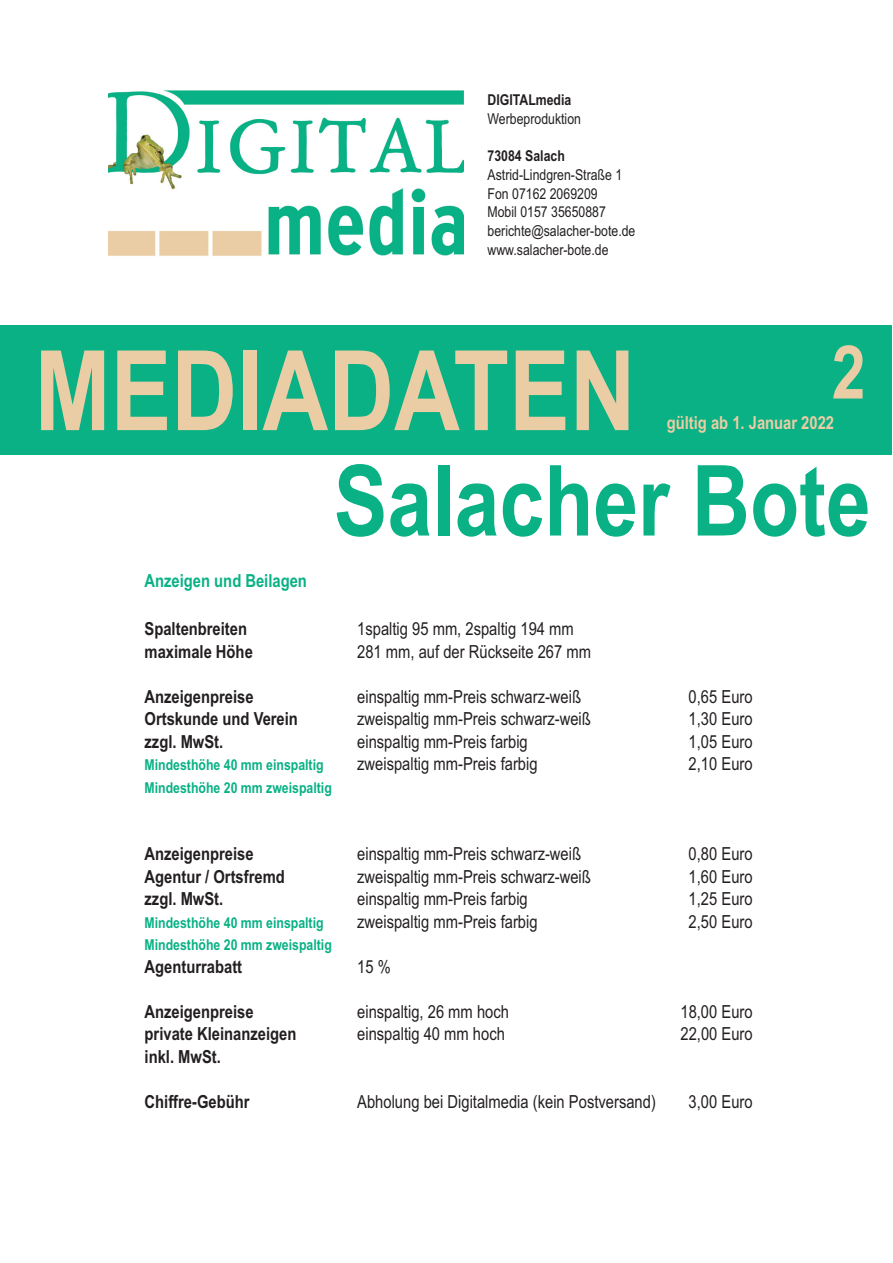
<style>
.page{position:relative;width:893px;height:1263px;background:#fff}
.page>*{position:absolute;margin:0;border:0;box-sizing:border-box;transform-origin:0 0}
.t1{font:700 111.15px "Arial Narrow";color:#eacda5}
.t2{font:700 98.25px "Arial Narrow";color:#09b185}
.t3{font:700 74.25px "Arial Narrow";color:#eacda5}
.t4{font:18px "Arial Narrow";color:#231f20}
.t5{font:700 18px "Arial Narrow";color:#231f20}
.t6{font:700 18px "Arial Narrow";color:#eacda5}
.t7{font:700 18px "Arial Narrow";color:#09b185}
.t8{font:15px/18.8px "Arial Narrow";color:#231f20}
.t9{font:700 15px "Arial Narrow";color:#09b185}
.t10{font:700 15px "Arial Narrow";color:#231f20}
.s1{color:#fff}
</style>
<div class="page">
<img style="left:108px;top:91px;width:355px;height:165px">
<svg style="left:171px;top:201px;width:3px;height:4px"></svg>
<div style="left:0;top:326px;width:892px;height:129px;background:#09b185"></div>
<p class="t10" style="left:488px;top:91px;width:85px">DIGITALmedia</p>
<p class="t8" style="left:488px;top:109px;width:95px">Werbeproduktion</p>
<p class="t10" style="left:488px;top:147px;width:79px">73084 Salach</p>
<p class="t8" style="left:488px;top:165px;width:149px">Astrid-Lindgren-Straße 1<br>Fon 07162 2069209<br>Mobil 0157 35650887 berichte@salacher-bote.de www.salacher-bote.de</p>
<h3 class="t3" style="left:832px;top:329px;width:35px">2</h3>
<h1 class="t1" style="left:35px;top:327px;width:602px">MEDIADATEN</h1>
<p class="t6" style="left:667px;top:412px;width:169px">gültig ab 1. Januar 2022</p>
<h2 class="t2" style="left:334px;top:444px;width:538px">Salacher Bote</h2>
<p class="t7" style="left:145px;top:570px;width:164px">Anzeigen und Beilagen</p>
<p class="t5" style="left:145px;top:618px;width:104px">Spaltenbreiten</p>
<p class="t4" style="left:357px;top:618px;width:218px">1spaltig 95 mm, 2spaltig 194 mm</p>
<p class="t5" style="left:145px;top:641px;width:110px">maximale Höhe</p>
<p class="t4" style="left:357px;top:641px;width:235px">281 mm, auf der Rückseite 267 mm</p>
<p class="t5" style="left:145px;top:686px;width:111px">Anzeigenpreise</p>
<p class="t4" style="left:357px;top:686px;width:225px">einspaltig mm-Preis schwarz-weiß</p>
<p class="t4" style="left:689px;top:686px;width:66px">0,65 Euro</p>
<p class="t5" style="left:145px;top:708px;width:155px">Ortskunde und Verein</p>
<p class="t4" style="left:357px;top:708px;width:235px">zweispaltig mm-Preis schwarz-weiß</p>
<p class="t4" style="left:689px;top:708px;width:66px">1,30 Euro</p>
<p class="t5" style="left:145px;top:731px;width:80px">zzgl. MwSt.</p>
<p class="t4" style="left:357px;top:731px;width:172px">einspaltig mm-Preis farbig</p>
<p class="t4" style="left:689px;top:731px;width:66px">1,05 Euro</p>
<p class="t9" style="left:145px;top:756px;width:181px">Mindesthöhe 40 mm einspaltig</p>
<p class="t4" style="left:357px;top:753px;width:182px">zweispaltig mm-Preis farbig</p>
<p class="t4" style="left:689px;top:753px;width:66px">2,10 Euro</p>
<p class="t9" style="left:145px;top:779px;width:189px">Mindesthöhe 20 mm zweispaltig</p>
<p class="t5" style="left:145px;top:843px;width:111px">Anzeigenpreise</p>
<p class="t4" style="left:357px;top:843px;width:225px">einspaltig mm-Preis schwarz-weiß</p>
<p class="t4" style="left:689px;top:843px;width:66px">0,80 Euro</p>
<p class="t5" style="left:145px;top:866px;width:142px">Agentur / Ortsfremd</p>
<p class="t4" style="left:357px;top:866px;width:235px">zweispaltig mm-Preis schwarz-weiß</p>
<p class="t4" style="left:689px;top:866px;width:66px">1,60 Euro</p>
<p class="t5" style="left:145px;top:888px;width:80px">zzgl. MwSt.</p>
<p class="t4" style="left:357px;top:888px;width:172px">einspaltig mm-Preis farbig</p>
<p class="t4" style="left:689px;top:888px;width:66px">1,25 Euro</p>
<p class="t9" style="left:145px;top:914px;width:181px">Mindesthöhe 40 mm einspaltig</p>
<p class="t4" style="left:357px;top:911px;width:182px">zweispaltig mm-Preis farbig</p>
<p class="t4" style="left:689px;top:911px;width:66px">2,50 Euro</p>
<p class="t9" style="left:145px;top:936px;width:189px">Mindesthöhe 20 mm zweispaltig</p>
<p class="t5" style="left:145px;top:956px;width:99px">Agenturrabatt</p>
<p class="t4" style="left:357px;top:956px;width:35px">15 %</p>
<p class="t5" style="left:145px;top:1001px;width:111px">Anzeigenpreise</p>
<p class="t4" style="left:357px;top:1001px;width:153px">einspaltig, 26 mm hoch</p>
<p class="t4" style="left:680px;top:1001px;width:74px">18,00 Euro</p>
<p class="t5" style="left:145px;top:1023px;width:153px">private Kleinanzeigen</p>
<p class="t4" style="left:357px;top:1023px;width:149px">einspaltig 40 mm hoch</p>
<p class="t4" style="left:680px;top:1023px;width:74px">22,00 Euro</p>
<p class="t5" style="left:145px;top:1046px;width:78px">inkl. MwSt.</p>
<p class="t5" style="left:145px;top:1091px;width:106px">Chiffre-Gebühr</p>
<p class="t4" style="left:357px;top:1091px;width:397px">Abholung bei Digitalmedia (kein Postversand)<span class="s1">00</span> 3,00 Euro</p>
</div>
